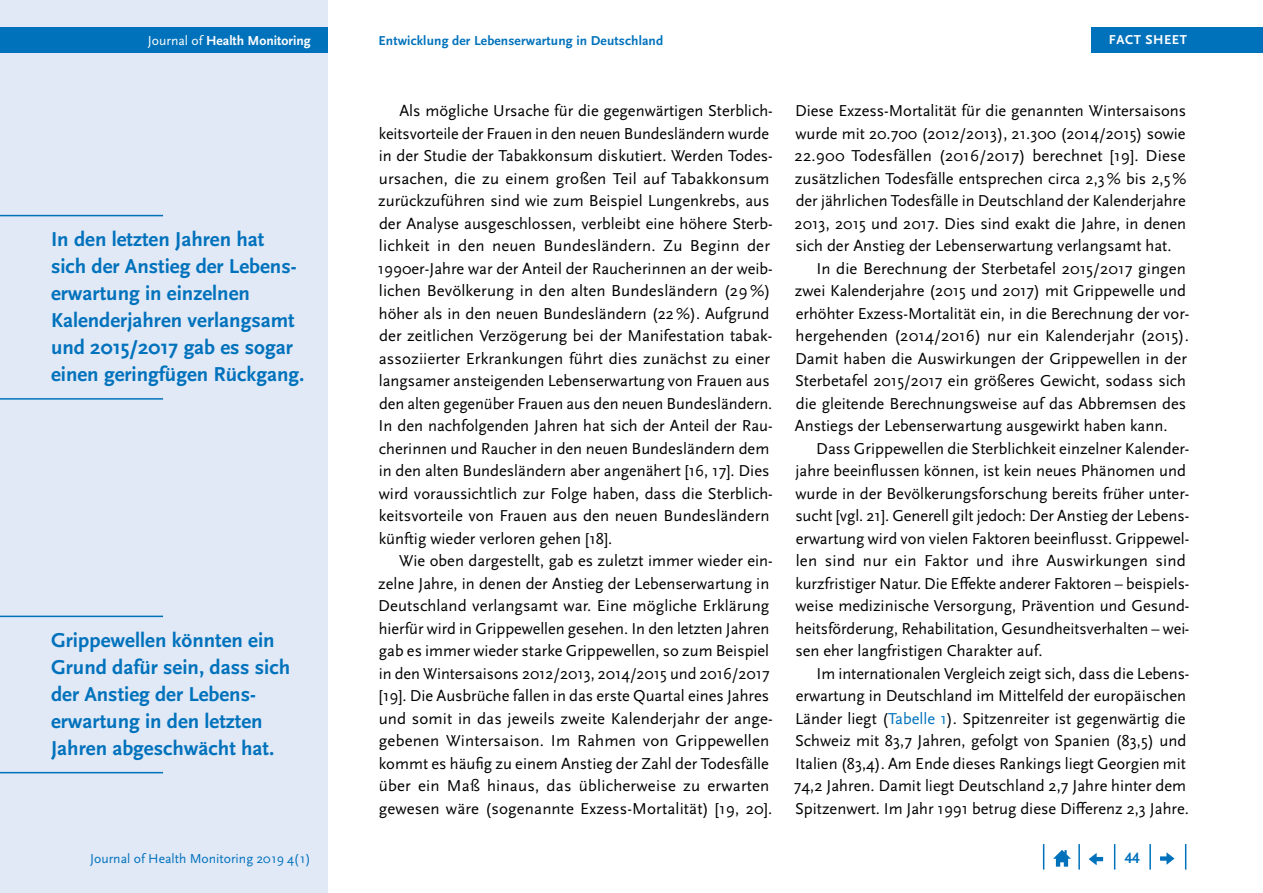
<style>
.page{position:relative;width:1263px;height:893px;background:#fff}
.page>*{position:absolute;margin:0;border:0;box-sizing:border-box;transform-origin:0 0}
.t1{font:700 21px/27px "Scala Sans Pro";color:#0072bc}
.Copy_Einzug{font:16.5px/22.5px "Scala Sans Pro";color:#000}
.t2{font:700 15.75px "Scala Sans Pro";color:#0072bc}
.t3{font:13.65px "Scala Sans Pro";color:#0072bc}
.t4{font:700 13.65px "Scala Sans Pro";color:#fff}
.t5{font:700 13.5px "Scala Sans Pro";letter-spacing:.01em;color:#0072bc}
.t6{font:700 13.5px "Scala Sans Pro";letter-spacing:.04em;color:#fff}
.s1{font-weight:400}
.s2{color:#0072bc}
</style>
<div class="page">
<div style="left:0;top:0;width:327px;height:893px;background:#e1e8f6"></div>
<div style="left:0;top:28px;width:327px;height:25px;background:#0072bc"></div>
<svg style="left:1185px;top:844px;width:1px;height:26px"></svg>
<hr style="left:1149px;top:844px;width:2px;height:26px;background:#0072bc">
<svg style="left:1114px;top:844px;width:1px;height:26px"></svg>
<hr style="left:1078px;top:844px;width:2px;height:26px;background:#0072bc">
<svg style="left:1043px;top:844px;width:1px;height:26px"></svg>
<svg style="left:1053px;top:850px;width:18px;height:17px"></svg>
<svg style="left:1089px;top:853px;width:14px;height:12px"></svg>
<svg style="left:1160px;top:852px;width:14px;height:13px"></svg>
<div style="left:1091px;top:28px;width:172px;height:25px;background:#0072bc"></div>
<hr style="left:0;top:215px;width:163px;height:1px;background:#0072bc">
<hr style="left:0;top:398px;width:163px;height:2px;background:#0072bc">
<hr style="left:0;top:616px;width:163px;height:1px;background:#0072bc">
<hr style="left:0;top:772px;width:163px;height:1px;background:#0072bc">
<p class="t4" style="left:148px;top:33px;width:164px"><span class="s1">Journal of</span> Health Monitoring</p>
<p class="t5" style="left:378px;top:33px;width:286px">Entwicklung der Lebenserwartung in Deutschland</p>
<p class="t1" style="left:51px;top:226px;width:255px">In den letzten Jahren hat sich der Anstieg der Lebens&shy;erwartung in einzelnen<br>Kalenderjahren verlangsamt und 2015/2017 gab es sogar einen geringfügen Rückgang.</p>
<p class="t1" style="left:51px;top:627px;width:241px">Grippewellen könnten ein<br>Grund dafür sein, dass sich der Anstieg der Lebens&shy;erwartung in den letzten<br>Jahren abgeschwächt hat.</p>
<p class="Copy_Einzug" style="left:378px;top:99px;width:396px;text-indent:22px">Als mögliche Ursache für die gegenwärtigen Sterblich&shy;keitsvorteile der Frauen in den neuen Bundesländern wurde in der Studie der Tabakkonsum diskutiert. Werden Todes&shy;ursachen, die zu einem großen Teil auf Tabakkonsum zurückzuführen sind wie zum Beispiel Lungenkrebs, aus der Analyse ausgeschlossen, verbleibt eine höhere Sterb&shy;lichkeit in den neuen Bundesländern. Zu Beginn der 1990er-Jahre war der Anteil der Raucherinnen an der weib&shy;lichen Bevölkerung in den alten Bundesländern (29 %) höher als in den neuen Bundesländern (22%). Aufgrund der zeitlichen Verzögerung bei der Manifestation tabak&shy;assoziierter Erkrankungen führt dies zunächst zu einer langsamer ansteigenden Lebenserwartung von Frauen aus den alten gegenüber Frauen aus den neuen Bundesländern.<br>In den nachfolgenden Jahren hat sich der Anteil der Rau&shy;cherinnen und Raucher in den neuen Bundesländern dem in den alten Bundesländern aber angenähert [16, 17]. Dies wird voraussichtlich zur Folge haben, dass die Sterblich&shy;keitsvorteile von Frauen aus den neuen Bundesländern künftig wieder verloren gehen [18].</p>
<p class="Copy_Einzug" style="left:378px;top:549px;width:396px;text-indent:21px">Wie oben dargestellt, gab es zuletzt immer wieder ein&shy;zelne Jahre, in denen der Anstieg der Lebenserwartung in Deutschland verlangsamt war. Eine mögliche Erklärung hierfür wird in Grippewellen gesehen. In den letzten Jahren gab es immer wieder starke Grippewellen, so zum Beispiel in den Wintersaisons 2012/2013, 2014/2015 und 2016/2017 [19]. Die Ausbrüche fallen in das erste Quartal eines Jahres und somit in das jeweils zweite Kalenderjahr der ange&shy;gebenen Wintersaison. Im Rahmen von Grippewellen kommt es häufig zu einem Anstieg der Zahl der Todesfälle über ein Maß hinaus, das üblicherweise zu erwarten gewesen wäre (sogenannte Exzess-Mortalität) [19, 20].</p>
<p class="t6" style="left:1109px;top:32px;width:80px">FACT SHEET</p>
<p class="Copy_Einzug" style="left:795px;top:99px;width:393px;text-align:justify">Diese Exzess-Mortalität für die genannten Wintersaisons wurde mit 20.700 (2012/2013), 21.300 (2014/2015) sowie 22.900 Todesfällen (2016/2017) berechnet [19]. Diese zusätzlichen Todesfälle entsprechen circa 2,3% bis 2,5% der jährlichen Todesfälle in Deutschland der Kalenderjahre 2013, 2015 und 2017. Dies sind exakt die Jahre, in denen sich der Anstieg der Lebenserwartung verlangsamt hat.</p>
<p class="Copy_Einzug" style="left:795px;top:257px;width:396px;text-indent:22px">In die Berechnung der Sterbetafel 2015/2017 gingen zwei Kalenderjahre (2015 und 2017) mit Grippewelle und erhöhter Exzess-Mortalität ein, in die Berechnung der vor&shy;hergehenden (2014/2016) nur ein Kalenderjahr (2015).<br>Damit haben die Auswirkungen der Grippewellen in der Sterbetafel 2015/2017 ein größeres Gewicht, sodass sich die gleitende Berechnungsweise auf das Abbremsen des Anstiegs der Lebenserwartung ausgewirkt haben kann.</p>
<p class="Copy_Einzug" style="left:795px;top:437px;width:396px;text-indent:21px">Dass Grippewellen die Sterblichkeit einzelner Kalender&shy;jahre beeinflussen können, ist kein neues Phänomen und wurde in der Bevölkerungsforschung bereits früher unter&shy;sucht [vgl. 21]. Generell gilt jedoch: Der Anstieg der Lebens&shy;erwartung wird von vielen Faktoren beeinflusst. Grippewel&shy;len sind nur ein Faktor und ihre Auswirkungen sind kurzfristiger Natur. Die Effekte anderer Faktoren – beispiels&shy;weise medizinische Versorgung, Prävention und Gesund&shy;heitsförderung, Rehabilitation, Gesundheitsverhalten – wei&shy;sen eher langfristigen Charakter auf.</p>
<p class="Copy_Einzug" style="left:794px;top:662px;width:397px;text-indent:23px">Im internationalen Vergleich zeigt sich, dass die Lebens&shy;erwartung in Deutschland im Mittelfeld der europäischen Länder liegt (<span class="s2">Tabelle 1</span>). Spitzenreiter ist gegenwärtig die Schweiz mit 83,7 Jahren, gefolgt von Spanien (83,5) und Italien (83,4). Am Ende dieses Rankings liegt Georgien mit 74,2 Jahren. Damit liegt Deutschland 2,7 Jahre hinter dem Spitzenwert. Im Jahr 1991 betrug diese Differenz 2,3 Jahre.</p>
<p class="t3" style="left:90px;top:850px;width:222px">Journal of Health Monitoring 2019 4(1)</p>
<p class="t2" style="left:1125px;top:849px;width:16px">44</p>
</div>
